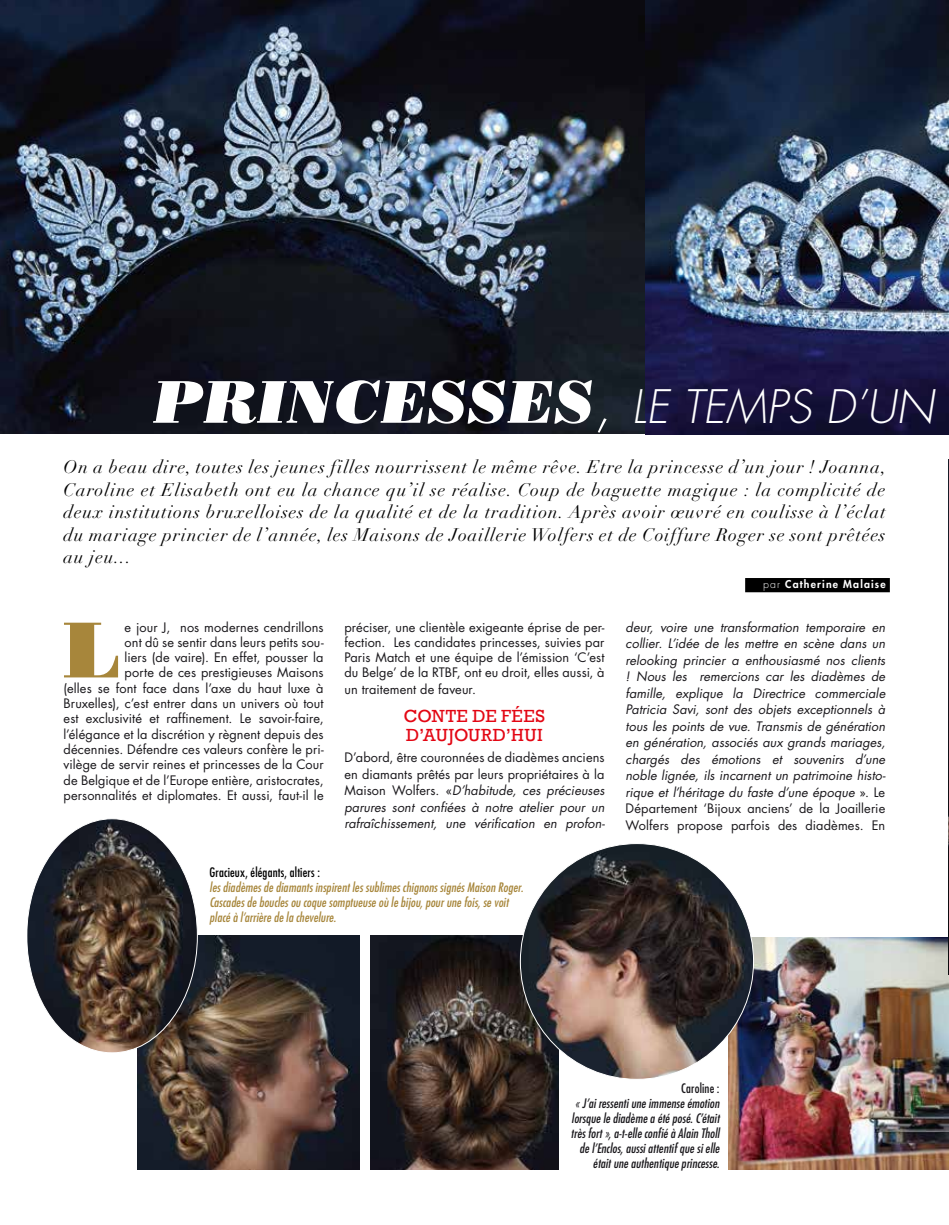
<style>
.page{position:relative;width:949px;height:1225px;background:#fff}
.page>*{position:absolute;margin:0;border:0;box-sizing:border-box;transform-origin:0 0}
.t1{font:79.05px "Bodoni Std Poster";color:#a7863b}
.t2{font:italic 300 44.85px "Futura Std";color:#fff}
.t3{font:italic 18px/22.5px "Didot LH";letter-spacing:.05em;color:#000;text-align:justify}
.t4{font:18px/19.5px "Rockwell";letter-spacing:.03em;color:#e30613}
.t5{font:italic 12.75px/16.5px "Futura Std";letter-spacing:.005em;color:#1a181c;text-align:justify}
.t6{font:12.75px/15.3px "Futura Std";letter-spacing:.01em;color:#1a181c;text-align:right}
.t7{font:italic condensed 12.75px/15px "Futura Std";letter-spacing:.01em;color:#1a181c;text-align:right}
.t8{font:italic condensed 12.75px/15px "Futura Std";letter-spacing:.01em;color:#a7863b}
.t9{font:condensed 12.75px "Futura Std";letter-spacing:.01em;color:#000}
.t10{font:condensed 12.75px "Futura Std";letter-spacing:.01em;color:#1a181c}
.t11{font:800 10.5px "Futura Std";letter-spacing:.11em;color:#fff}
.s1{font-family:"Bodoni Std Poster";font-weight:400;font-size:60px}
.s2{font-size:60px}
.s3{font-style:normal}
.s4{font-weight:300}
</style>
<div class="page">
<img style="left:728px;top:937px;width:219px;height:232px">
<img style="left:0;top:0;width:948px;height:434px">
<div style="left:745px;top:578px;width:144px;height:14px;background:#000"></div>
<img style="left:137px;top:936px;width:222px;height:234px">
<img style="left:371px;top:936px;width:187px;height:234px">
<img style="left:28px;top:820px;width:169px;height:232px">
<img style="left:520px;top:845px;width:233px;height:234px">
<img style="left:948px;top:459px;width:1px;height:515px">
<h2 class="t2" style="left:154px;top:379px;width:781px"><span class="s1">PRINCESSES</span><span class="s2">,</span> LE TEMPS D’UN</h2>
<p class="t3" style="left:64px;top:456px;width:823px">On a beau dire, toutes les jeunes filles nourrissent le même rêve. Etre la princesse d’un jour ! Joanna, Caroline et Elisabeth ont eu la chance qu’il se réalise. Coup de baguette magique : la complicité de deux institutions bruxelloises de la qualité et de la tradition. Après avoir œuvré en coulisse à l’éclat du mariage princier de l’année, les Maisons de Joaillerie Wolfers et de Coiffure Roger se sont prêtées au jeu...</p>
<p class="t6" style="left:64px;top:619px;width:261px">e jour J, nos modernes cendrillons<br>ont dû se sentir dans leurs petits sou-<br>liers (de vaire). En effet, pousser la<br>porte de ces prestigieuses Maisons<br>(elles se font face dans l’axe du haut luxe à Bruxelles), c’est entrer dans un univers où tout est exclusivité et raffinement. Le savoir-faire, l’élégance et la discrétion y règnent depuis des décennies. Défendre ces valeurs confère le pri&shy;vilège de servir reines et princesses de la Cour de Belgique et de l’Europe entière, aristocrates, personnalités et diplomates. Et aussi, faut-il le</p>
<h1 class="t1" style="left:64px;top:601px;width:59px">L</h1>
<p class="t6" style="left:344px;top:619px;width:261px;text-align:justify">préciser, une clientèle exigeante éprise de per&shy;fection. Les candidates princesses, suivies par Paris Match et une équipe de l’émission ‘C’est du Belge’ de la RTBF, ont eu droit, elles aussi, à</p>
<p class="t6" style="left:344px;top:682px;width:133px">un traitement de faveur.</p>
<h3 class="t4" style="left:404px;top:706px;width:143px">CONTE DE FÉES<br>D’AUJOURD’HUI</h3>
<p class="t5" style="left:344px;top:749px;width:262px"><span class="s3">D’abord, être couronnées de diadèmes anciens en diamants prêtés par leurs propriétaires à la Maison Wolfers. «</span>D’habitude, ces précieuses parures sont confiées à notre atelier pour un rafraîchissement, une vérification en profon-</p>
<p class="t9" style="left:209px;top:864px;width:112px">Gracieux, élégants, altiers :</p>
<p class="t8" style="left:209px;top:880px;width:315px">les diadèmes de diamants inspirent les sublimes chignons signés Maison Roger.<br>Cascades de boucles ou coque somptueuse où le bijou, pour une fois, se voit placé à l’arrière de la chevelure.</p>
<p class="t11" style="left:762px;top:577px;width:124px"><span class="s4">par</span> Catherine Malaise</p>
<p class="t5" style="left:625px;top:619px;width:262px">deur, voire une transformation temporaire en collier. L’idée de les mettre en scène dans un relooking princier a enthousiasmé nos clients ! Nous les remercions car les diadèmes de famille, explique la Directrice commerciale Patricia Savi, sont des objets exceptionnels à tous les points de vue. Transmis de génération en génération, associés aux grands mariages, chargés des émotions et souvenirs d’une noble lignée, ils incarnent un patrimoine histo&shy;rique et l’héritage du faste d’une époque <span class="s3">». Le Département ‘Bijoux anciens’ de la Joaillerie Wolfers propose parfois des diadèmes. En</span></p>
<p class="t10" style="left:681px;top:1081px;width:40px">Caroline :</p>
<p class="t7" style="left:570px;top:1096px;width:150px">« J’ai ressenti une immense émotion lorsque le diadème a été posé. C’était très fort », a-t-elle confié à Alain Tholl de l’Enclos, aussi attentif que si elle était une authentique princesse.</p>
</div>
